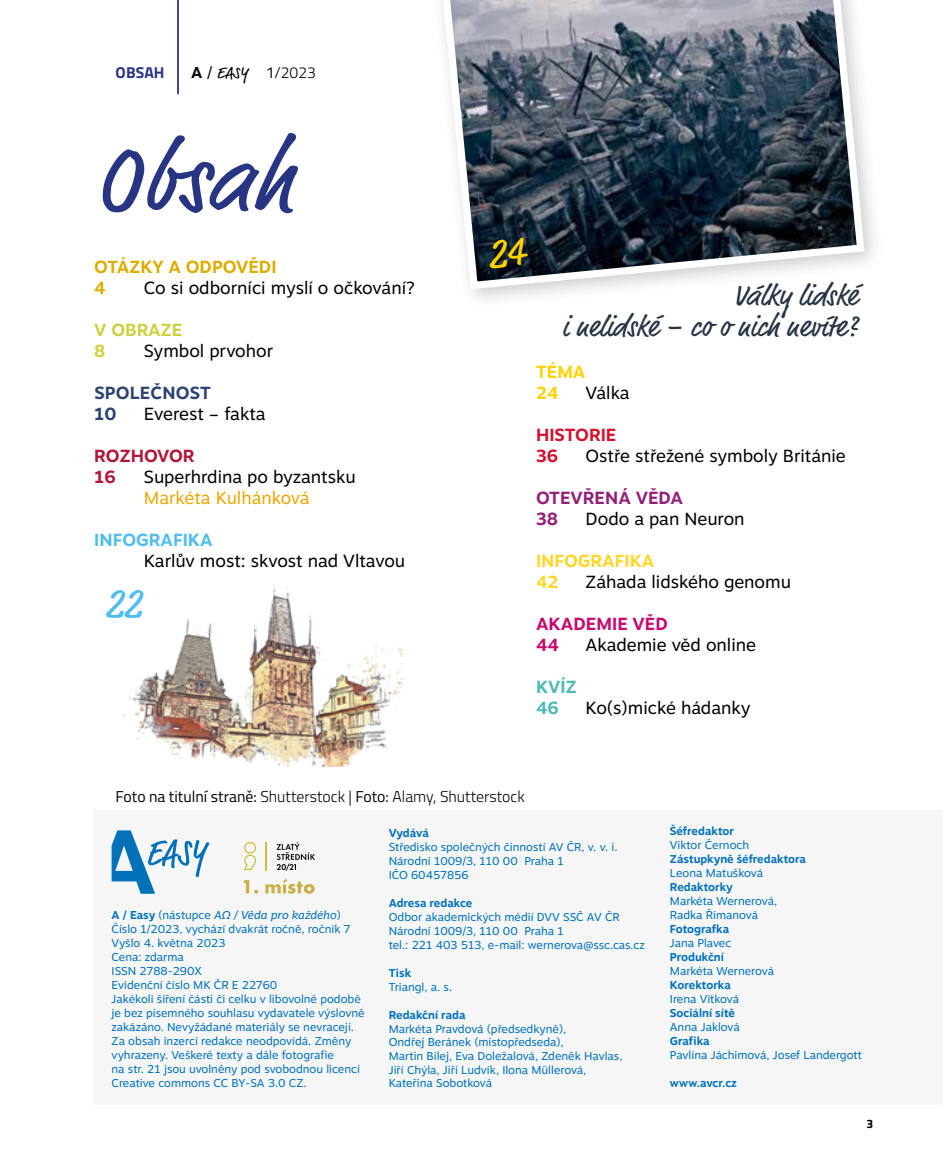
<style>
.page{position:relative;width:943px;height:1166px;background:#fff}
.page>*{position:absolute;margin:0;border:0;box-sizing:border-box;transform-origin:0 0}
.t1{font:96.25px "Market Pro";letter-spacing:.005em;color:#283583}
.t2{font:42px "Market Pro";color:#50bded}
.t3{font:29.75px/31.5px "Market Pro";color:#283445;text-align:right}
.t4{font:17.5px "Motiva Sans";color:#000}
.t5{font:17.5px "Motiva Sans";color:#eca700}
.t6{font:700 17.5px/21px "Motiva Sans";color:#dcae01}
.t7{font:700 17.5px/21px "Motiva Sans";color:#922178}
.t8{font:700 17.5px/21px "Motiva Sans";color:#fcd72a}
.t9{font:700 17.5px/21px "Motiva Sans";color:#c6086f}
.t10{font:700 17.5px/21px "Motiva Sans";letter-spacing:.01em;color:#2c4372}
.t11{font:700 17.5px "Motiva Sans";color:#50bded}
.t12{font:700 17.5px/21px "Motiva Sans";color:#d21131}
.t13{font:700 17.5px/21px "Motiva Sans";color:#b01738}
.t14{font:700 17.5px/21px "Motiva Sans";color:#cdd03f}
.t15{font:700 17.5px/21px "Motiva Sans";color:#fdd200}
.t16{font:700 17.5px/21px "Motiva Sans";color:#4dbab3}
.t17{font:300 15.75px "Titillium";color:#000}
.t18{font:700 15.75px "Titillium";letter-spacing:.01em;color:#283583}
.t19{font:700 12.25px "Titillium";color:#000}
.t20{font:11.38px/14px "Motiva Sans";color:#0071b9}
.t21{font:700 11.38px "Motiva Sans";color:#0071b9}
.s1{font-family:"Motiva Sans";font-weight:700}
.s2{font-family:"Motiva Sans";font-weight:400}
.s3{font-family:"Market Pro";font-weight:400}
.s4{font-weight:400}
.s5{font-weight:700}
.s6{font-style:italic}
</style>
<div class="page">
<hr style="left:177px;top:0;width:2px;height:94px;background:#283583">
<div style="left:94px;top:810px;width:849px;height:294px;background:#f6f6f6"></div>
<svg style="left:244px;top:880px;width:14px;height:14px"></svg>
<svg style="left:265px;top:879px;width:50px;height:15px"></svg>
<svg style="left:244px;top:842px;width:12px;height:28px"></svg>
<hr style="left:265px;top:842px;width:2px;height:28px;background:#d4b83c">
<svg style="left:276px;top:842px;width:39px;height:29px"></svg>
<svg style="left:112px;top:830px;width:97px;height:64px"></svg>
<svg style="left:441px;top:0;width:427px;height:293px;background:#66707b"></svg>
<img style="left:123px;top:584px;width:280px;height:183px">
<svg style="left:487px;top:238px;width:41px;height:31px"></svg>
<h3 class="t18" style="left:116px;top:60px;width:51px">OBSAH</h3>
<h3 class="t17" style="left:191px;top:61px;width:126px"><span class="s1">A</span> <span class="s2">/</span> <span class="s3">EASY</span> <span class="s4">1</span>/2023</h3>
<h1 class="t1" style="left:94px;top:114px;width:200px">Obsah</h1>
<h3 class="t6" style="left:94px;top:256px;width:184px">OTÁZKY A ODPOVĚDI<br>4</h3>
<h3 class="t4" style="left:144px;top:275px;width:272px">Co si odborníci myslí o očkování?</h3>
<h3 class="t14" style="left:94px;top:319px;width:90px">V OBRAZE<br>8</h3>
<h3 class="t4" style="left:144px;top:338px;width:131px">Symbol prvohor</h3>
<h3 class="t10" style="left:94px;top:382px;width:118px">SPOLEČNOST<br>10</h3>
<h3 class="t4" style="left:144px;top:401px;width:123px">Everest – fakta</h3>
<h3 class="t13" style="left:94px;top:445px;width:102px">ROZHOVOR<br>16</h3>
<h3 class="t4" style="left:144px;top:464px;width:213px">Superhrdina po byzantsku</h3>
<h3 class="t5" style="left:144px;top:485px;width:167px">Markéta Kulhánková</h3>
<h3 class="t11" style="left:94px;top:527px;width:120px">INFOGRAFIKA</h3>
<h3 class="t4" style="left:144px;top:548px;width:263px">Karlův most: skvost nad Vltavou</h3>
<h2 class="t2" style="left:105px;top:575px;width:38px">22</h2>
<h3 class="t3" style="left:562px;top:280px;width:297px">Války lidské<br>i nelidské – co o nich nevíte?</h3>
<h3 class="t15" style="left:536px;top:361px;width:51px">TÉMA<br>24</h3>
<h3 class="t4" style="left:585px;top:380px;width:46px">Válka</h3>
<h3 class="t12" style="left:536px;top:424px;width:82px">HISTORIE<br>36</h3>
<h3 class="t4" style="left:585px;top:443px;width:262px">Ostře střežené symboly Británie</h3>
<h3 class="t7" style="left:536px;top:487px;width:148px">OTEVŘENÁ VĚDA<br>38</h3>
<h3 class="t4" style="left:585px;top:506px;width:160px">Dodo a pan Neuron</h3>
<h3 class="t8" style="left:536px;top:550px;width:120px">INFOGRAFIKA<br>42</h3>
<h3 class="t4" style="left:585px;top:569px;width:207px">Záhada lidského genomu</h3>
<h3 class="t9" style="left:536px;top:613px;width:133px">AKADEMIE VĚD<br>44</h3>
<h3 class="t4" style="left:585px;top:632px;width:172px">Akademie věd online</h3>
<h3 class="t16" style="left:536px;top:676px;width:42px">KVÍZ<br>46</h3>
<h3 class="t4" style="left:585px;top:695px;width:166px">Ko(s)mické hádanky</h3>
<h3 class="t17" style="left:115px;top:785px;width:410px"><span class="s4">Foto na titulní straně:</span> Shutterstock | <span class="s4">Foto:</span> Alamy, Shutterstock</h3>
<p class="t21" style="left:389px;top:825px;width:42px">Vydává</p>
<p class="t20" style="left:389px;top:840px;width:230px">Středisko společných činností AV ČR, v. v. i.<br>Národní 1009/3, 110 00 Praha 1<br>IČO 60457856</p>
<p class="t21" style="left:389px;top:895px;width:85px">Adresa redakce</p>
<p class="t20" style="left:389px;top:910px;width:258px">Odbor akademických médií DVV SSČ AV ČR<br>Národní 1009/3, 110 00 Praha 1<br>tel.: 221 403 513, e-mail: wernerova@ssc.cas.cz</p>
<p class="t21" style="left:389px;top:965px;width:24px">Tisk</p>
<p class="t20" style="left:389px;top:980px;width:65px">Triangl, a. s.</p>
<p class="t21" style="left:389px;top:1006px;width:78px">Redakční rada</p>
<p class="t20" style="left:389px;top:1021px;width:235px">Markéta Pravdová (předsedkyně),<br>Ondřej Beránek (místopředseda),<br>Martin Bilej, Eva Doležalová, Zdeněk Havlas, Jiří Chýla, Jiří Ludvík, Ilona Müllerová, Kateřina Sobotková</p>
<p class="t20" style="left:112px;top:908px;width:254px"><span class="s5">A / Easy</span> (nástupce <span class="s6">AΩ / Věda pro každého</span>)<br>Číslo 1/2023, vychází dvakrát ročně, ročník 7<br>Vyšlo 4. května 2023<br>Cena: zdarma<br>ISSN 2788-290X<br>Evidenční číslo MK ČR E 22760<br>Jakékoli šíření části či celku v libovolné podobě je bez písemného souhlasu vydavatele výslovně zakázáno. Nevyžádané materiály se nevracejí.<br>Za obsah inzercí redakce neodpovídá. Změny vyhrazeny. Veškeré texty a dále fotografie<br>na str. 21 jsou uvolněny pod svobodnou licencí Creative commons CC BY-SA 3.0 CZ.</p>
<p class="t21" style="left:670px;top:823px;width:66px">Šéfredaktor</p>
<p class="t20" style="left:670px;top:838px;width:81px">Viktor Černoch</p>
<p class="t21" style="left:670px;top:851px;width:138px">Zástupkyně šéfredaktora</p>
<p class="t20" style="left:670px;top:866px;width:95px">Leona Matušková</p>
<p class="t21" style="left:670px;top:879px;width:65px">Redaktorky</p>
<p class="t20" style="left:670px;top:894px;width:109px">Markéta Wernerová,<br>Radka Římanová</p>
<p class="t21" style="left:670px;top:921px;width:61px">Fotografka</p>
<p class="t20" style="left:670px;top:936px;width:63px">Jana Plavec</p>
<p class="t21" style="left:670px;top:949px;width:56px">Produkční</p>
<p class="t20" style="left:670px;top:964px;width:106px">Markéta Wernerová</p>
<p class="t21" style="left:670px;top:977px;width:62px">Korektorka</p>
<p class="t20" style="left:670px;top:992px;width:71px">Irena Vítková</p>
<p class="t21" style="left:670px;top:1005px;width:67px">Sociální sítě</p>
<p class="t20" style="left:670px;top:1020px;width:71px">Anna Jaklová</p>
<p class="t21" style="left:670px;top:1033px;width:41px">Grafika</p>
<p class="t20" style="left:670px;top:1048px;width:193px">Pavlína Jáchimová, Josef Landergott</p>
<p class="t21" style="left:670px;top:1075px;width:68px">www.avcr.cz</p>
<p class="t19" style="left:866px;top:1114px;width:8px">3</p>
</div>
